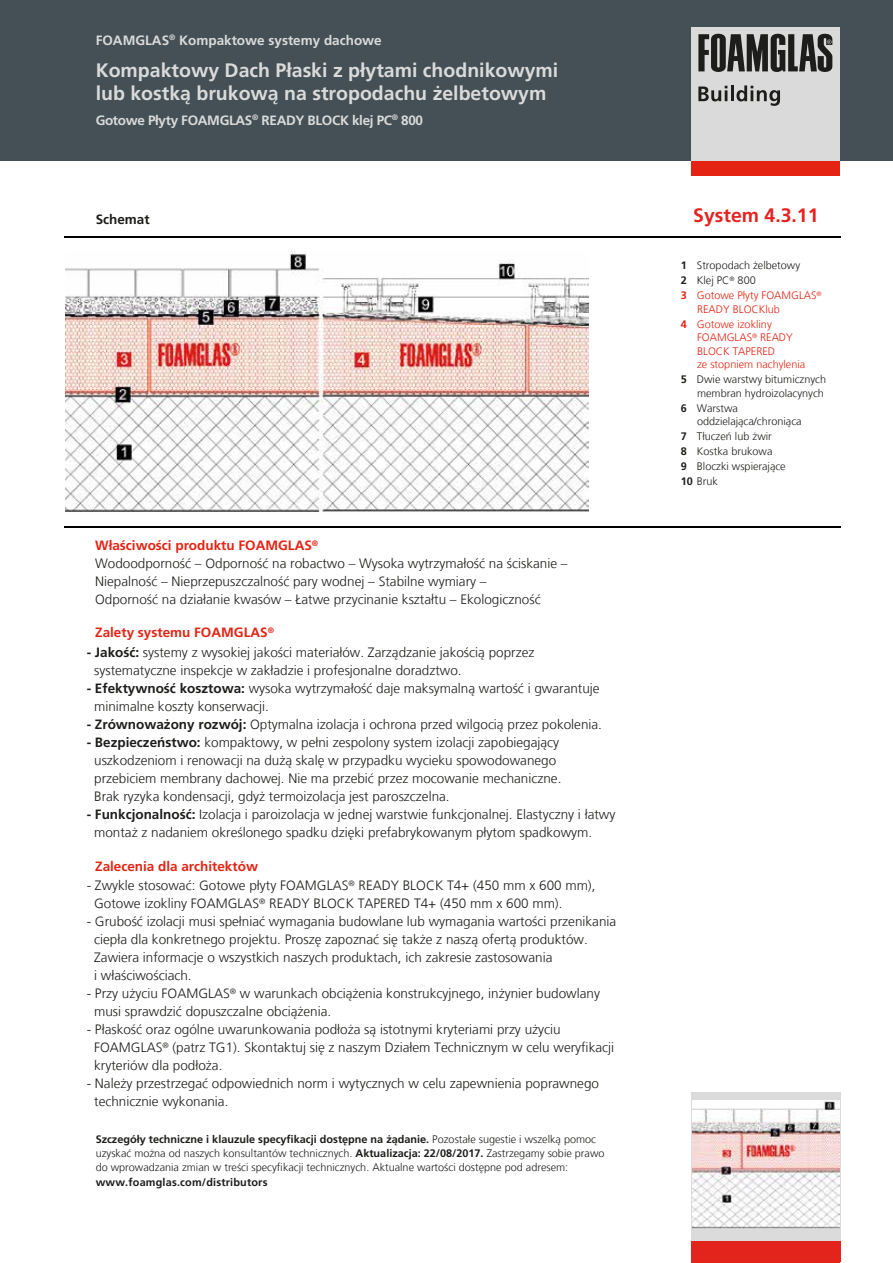
<style>
.page{position:relative;width:893px;height:1263px;background:#fff}
.page>*{position:absolute;margin:0;border:0;box-sizing:border-box;transform-origin:0 0}
.t1{font:700 19.5px/23.4px "Frutiger LT Com";color:#dadada}
.t2{font:700 19.5px "Frutiger LT Com";color:#e52421}
.t3{font:300 13.5px/18px "Frutiger LT Com";color:#1d1d1b}
.t4{font:700 13.5px "Frutiger LT Com";color:#e42313}
.t5{font:700 13.5px "Frutiger LT Com";letter-spacing:-.025em;color:#dadada}
.t6{font:700 13.5px "Frutiger LT Com";color:#dadada}
.t7{font:700 13.5px "Frutiger LT Com";color:#1d1d1b}
.t8{font:300 10.8px/15px "Frutiger LT Com";color:#1d1d1b}
.t9{font:300 10.8px/13.5px "Frutiger LT Com";color:#e42313}
.t10{font:700 10.8px "Frutiger LT Com";letter-spacing:.015em;color:#1d1d1b}
.s1{font-weight:700;color:#e42313}
.s2{font-weight:700}
.s3{color:#e42313}
</style>
<div class="page">
<div style="left:0;top:0;width:893px;height:161px;background:#445055"></div>
<div style="left:691px;top:27px;width:149px;height:134px;background:#dadada"></div>
<div style="left:691px;top:161px;width:149px;height:15px;background:#e42313"></div>
<svg style="left:698px;top:34px;width:134px;height:38px"></svg>
<svg style="left:698px;top:86px;width:29px;height:15px"></svg>
<hr style="left:731px;top:85px;width:3px;height:16px;background:#1d1d1b">
<svg style="left:736px;top:85px;width:44px;height:21px"></svg>
<div style="left:691px;top:1246px;width:149px;height:17px;background:#e42313"></div>
<hr style="left:64px;top:237px;width:777px;height:1px;background:#000">
<hr style="left:64px;top:526px;width:777px;height:1px;background:#000">
<div style="left:691px;top:1240px;width:149px;height:22px;background:#e3241c"></div>
<div style="left:691px;top:1092px;width:149px;height:148px;background:#dadbda"></div>
<img style="left:65px;top:252px;width:524px;height:260px">
<img style="left:692px;top:1101px;width:148px;height:128px">
<p class="t6" style="left:96px;top:32px;width:288px">FOAMGLAS<sup>®</sup> Kompaktowe systemy dachowe</p>
<h1 class="t1" style="left:96px;top:59px;width:464px">Kompaktowy Dach Płaski z płytami chodnikowymi lub kostką brukową na stropodachu żelbetowym</h1>
<p class="t5" style="left:96px;top:112px;width:329px">Gotowe Płyty FOAMGLAS<sup>®</sup> READY BLOCK klej PC<sup>®</sup> 800</p>
<p class="t7" style="left:96px;top:211px;width:56px">Schemat</p>
<p class="t3" style="left:95px;top:537px;width:474px"><span class="s1">Właściwości produktu FOAMGLAS</span><sup>®<br></sup>Wodoodporność – Odporność na robactwo – Wysoka wytrzymałość na ściskanie – Niepalność – Nieprzepuszczalność pary wodnej – Stabilne wymiary –<br>Odporność na działanie kwasów – Łatwe przycinanie kształtu – Ekologiczność</p>
<p class="t4" style="left:95px;top:625px;width:180px">Zalety systemu FOAMGLAS<sup>®</sup></p>
<p class="t3" style="left:94px;top:643px;width:442px;text-indent:-8px"><span class="s2">- Jakość:</span> systemy z wysokiej jakości materiałów. Zarządzanie jakością poprzez systematyczne inspekcje w zakładzie i profesjonalne doradztwo.</p>
<p class="t3" style="left:94px;top:679px;width:507px;text-indent:-8px"><span class="s2">- Efektywność kosztowa:</span> wysoka wytrzymałość daje maksymalną wartość i gwarantuje minimalne koszty konserwacji.</p>
<p class="t3" style="left:87px;top:715px;width:517px"><span class="s2">- Zrównoważony rozwój:</span> Optymalna izolacja i ochrona przed wilgocią przez pokolenia.</p>
<p class="t3" style="left:94px;top:733px;width:469px;text-indent:-8px"><span class="s2">- Bezpieczeństwo:</span> kompaktowy, w pełni zespolony system izolacji zapobiegający uszkodzeniom i renowacji na dużą skalę w przypadku wycieku spowodowanego przebiciem membrany dachowej. Nie ma przebić przez mocowanie mechaniczne.<br>Brak ryzyka kondensacji, gdyż termoizolacja jest paroszczelna.</p>
<p class="t3" style="left:94px;top:805px;width:523px;text-indent:-8px"><span class="s2">- Funkcjonalność:</span> Izolacja i paroizolacja w jednej warstwie funkcjonalnej. Elastyczny i łatwy montaż z nadaniem określonego spadku dzięki prefabrykowanym płytom spadkowym.</p>
<p class="t4" style="left:95px;top:858px;width:164px">Zalecenia dla architektów</p>
<p class="t3" style="left:94px;top:877px;width:503px;text-indent:-7px">- Zwykle stosować: Gotowe płyty FOAMGLAS<sup>®</sup> READY BLOCK T4+ (450 mm x 600 mm),<br>Gotowe izokliny FOAMGLAS<sup>®</sup> READY BLOCK TAPERED T4+ (450 mm x 600 mm).</p>
<p class="t3" style="left:94px;top:913px;width:524px;text-indent:-8px">- Grubość izolacji musi spełniać wymagania budowlane lub wymagania wartości przenikania ciepła dla konkretnego projektu. Proszę zapoznać się także z naszą ofertą produktów.<br>Zawiera informacje o wszystkich naszych produktach, ich zakresie zastosowania<br>i właściwościach.</p>
<p class="t3" style="left:94px;top:985px;width:507px;text-indent:-7px">- Przy użyciu FOAMGLAS<sup>®</sup> w warunkach obciążenia konstrukcyjnego, inżynier budowlany musi sprawdzić dopuszczalne obciążenia.</p>
<p class="t3" style="left:94px;top:1021px;width:522px;text-indent:-8px">- Płaskość oraz ogólne uwarunkowania podłoża są istotnymi kryteriami przy użyciu<br>FOAMGLAS<sup>®</sup> (patrz TG1). Skontaktuj się z naszym Działem Technicznym w celu weryfikacji kryteriów dla podłoża.</p>
<p class="t3" style="left:94px;top:1075px;width:506px;text-indent:-8px">- Należy przestrzegać odpowiednich norm i wytycznych w celu zapewnienia poprawnego technicznie wykonania.</p>
<p class="t8" style="left:96px;top:1132px;width:510px;line-height:14.2px"><span class="s2">Szczegóły techniczne i klauzule specyfikacji dostępne na żądanie.</span> Pozostałe sugestie i wszelką pomoc uzyskać można od naszych konsultantów technicznych. <span class="s2">Aktualizacja: 22/08/2017.</span> Zastrzegamy sobie prawo do wprowadzania zmian w treści specyfikacji technicznych. Aktualne wartości dostępne pod adresem:</p>
<p class="t10" style="left:96px;top:1175px;width:173px">www.foamglas.com/distributors</p>
<h1 class="t2" style="left:693px;top:204px;width:127px">System 4.3.11</h1>
<p class="t8" style="left:681px;top:258px;width:142px"><span class="s2">1</span> Stropodach żelbetowy<br><span class="s2">2</span> Klej PC<sup>®</sup> 800<br><span class="s1">3</span> <span class="s3">Gotowe Płyty FOAMGLAS</span><sup>®</sup></p>
<p class="t9" style="left:681px;top:302px;width:101px;line-height:15px;text-indent:16px">READY BLOCKlub<br><span class="s2">4</span> Gotowe izokliny</p>
<p class="t9" style="left:697px;top:331px;width:110px">FOAMGLAS<sup>®</sup> READY<br>BLOCK TAPERED<br>ze stopniem nachylenia</p>
<p class="t8" style="left:681px;top:373px;width:147px;line-height:13.5px;text-align:right"><span class="s2">5</span> Dwie warstwy bitumicznych membran hydroizolacynych</p>
<p class="t8" style="left:697px;top:401px;width:106px;line-height:13.5px;text-indent:-16px"><span class="s2">6</span> Warstwa oddzielająca/chroniąca</p>
<p class="t8" style="left:681px;top:429px;width:106px"><span class="s2">7</span> Tłuczeń lub żwir<br><span class="s2">8</span> Kostka brukowa<br><span class="s2">9</span> Bloczki wspierające<br><span class="s2">10</span> Bruk</p>
</div>
